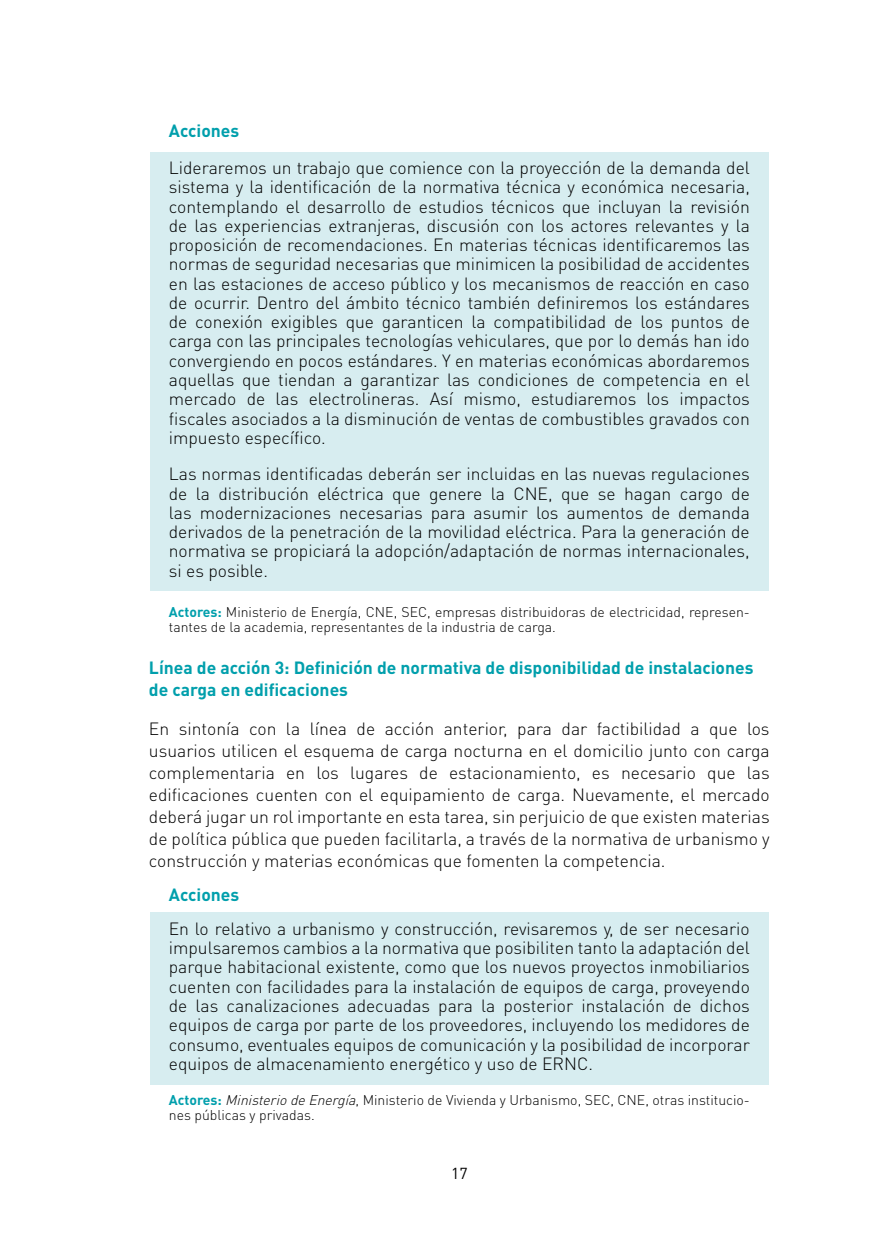
<style>
.page{position:relative;width:874px;height:1241px;background:#fff}
.page>*{position:absolute;margin:0;border:0;box-sizing:border-box;transform-origin:0 0}
.t1{font:300 17.5px/19.2px "DIN Pro";color:#000;text-align:justify}
.t2{font:700 17.5px/21.9px "DIN Pro";color:#009fac}
.t3{font:15.75px "DIN Pro";color:#000}
.t4{font:300 14px/15.4px "DIN Pro";color:#000}
.s1{font-weight:700;color:#009fac}
.s2{font-style:italic}
</style>
<div class="page">
<div style="left:150px;top:152px;width:618px;height:438px;background:#d7edf0"></div>
<div style="left:150px;top:912px;width:618px;height:172px;background:#d7edf0"></div>
<p class="t2" style="left:169px;top:119px;width:72px">Acciones</p>
<p class="t1" style="left:169px;top:157px;width:582px">Lideraremos un trabajo que comience con la proyección de la demanda del sistema y la identificación de la normativa técnica y económica necesaria, contemplando el desarrollo de estudios técnicos que incluyan la revisión de las experiencias extranjeras, discusión con los actores relevantes y la proposición de recomendaciones. En materias técnicas identificaremos las normas de seguridad necesarias que minimicen la posibilidad de accidentes en las estaciones de acceso público y los mecanismos de reacción en caso de ocurrir. Dentro del ámbito técnico también definiremos los estándares de conexión exigibles que garanticen la compatibilidad de los puntos de carga con las principales tecnologías vehiculares, que por lo demás han ido convergiendo en pocos estándares. Y en materias económicas abordaremos aquellas que tiendan a garantizar las condiciones de competencia en el mercado de las electrolineras. Así mismo, estudiaremos los impactos fiscales asociados a la disminución de ventas de combustibles gravados con impuesto específico.</p>
<p class="t1" style="left:169px;top:463px;width:582px">Las normas identificadas deberán ser incluidas en las nuevas regulaciones de la distribución eléctrica que genere la CNE, que se hagan cargo de las modernizaciones necesarias para asumir los aumentos de demanda derivados de la penetración de la movilidad eléctrica. Para la generación de normativa se propiciará la adopción/adaptación de normas internacionales, si es posible.</p>
<p class="t4" style="left:169px;top:603px;width:582px"><span class="s1">Actores:</span> Ministerio de Energía, CNE, SEC, empresas distribuidoras de electricidad, represen&shy;tantes de la academia, representantes de la industria de carga.</p>
<p class="t2" style="left:149px;top:656px;width:605px">Línea de acción 3: Definición de normativa de disponibilidad de instalaciones de carga en edificaciones</p>
<p class="t1" style="left:149px;top:717px;width:622px;line-height:21.9px">En sintonía con la línea de acción anterior, para dar factibilidad a que los usuarios utilicen el esquema de carga nocturna en el domicilio junto con carga complementaria en los lugares de estacionamiento, es necesario que las edificaciones cuenten con el equipamiento de carga. Nuevamente, el mercado deberá jugar un rol importante en esta tarea, sin perjuicio de que existen materias de política pública que pueden facilitarla, a través de la normativa de urbanismo y construcción y materias económicas que fomenten la competencia.</p>
<p class="t2" style="left:169px;top:882px;width:72px">Acciones</p>
<p class="t1" style="left:169px;top:918px;width:582px">En lo relativo a urbanismo y construcción, revisaremos y, de ser necesario impulsaremos cambios a la normativa que posibiliten tanto la adaptación del parque habitacional existente, como que los nuevos proyectos inmobiliarios cuenten con facilidades para la instalación de equipos de carga, proveyendo de las canalizaciones adecuadas para la posterior instalación de dichos equipos de carga por parte de los proveedores, incluyendo los medidores de consumo, eventuales equipos de comunicación y la posibilidad de incorporar equipos de almacenamiento energético y uso de ERNC.</p>
<p class="t4" style="left:169px;top:1091px;width:582px"><span class="s1">Actores:</span> <span class="s2">MinisteriodeEnergía</span>, Ministerio de Vivienda y Urbanismo, SEC, CNE, otras institucio&shy;nes públicas y privadas.</p>
<p class="t3" style="left:451px;top:1161px;width:18px">17</p>
</div>
